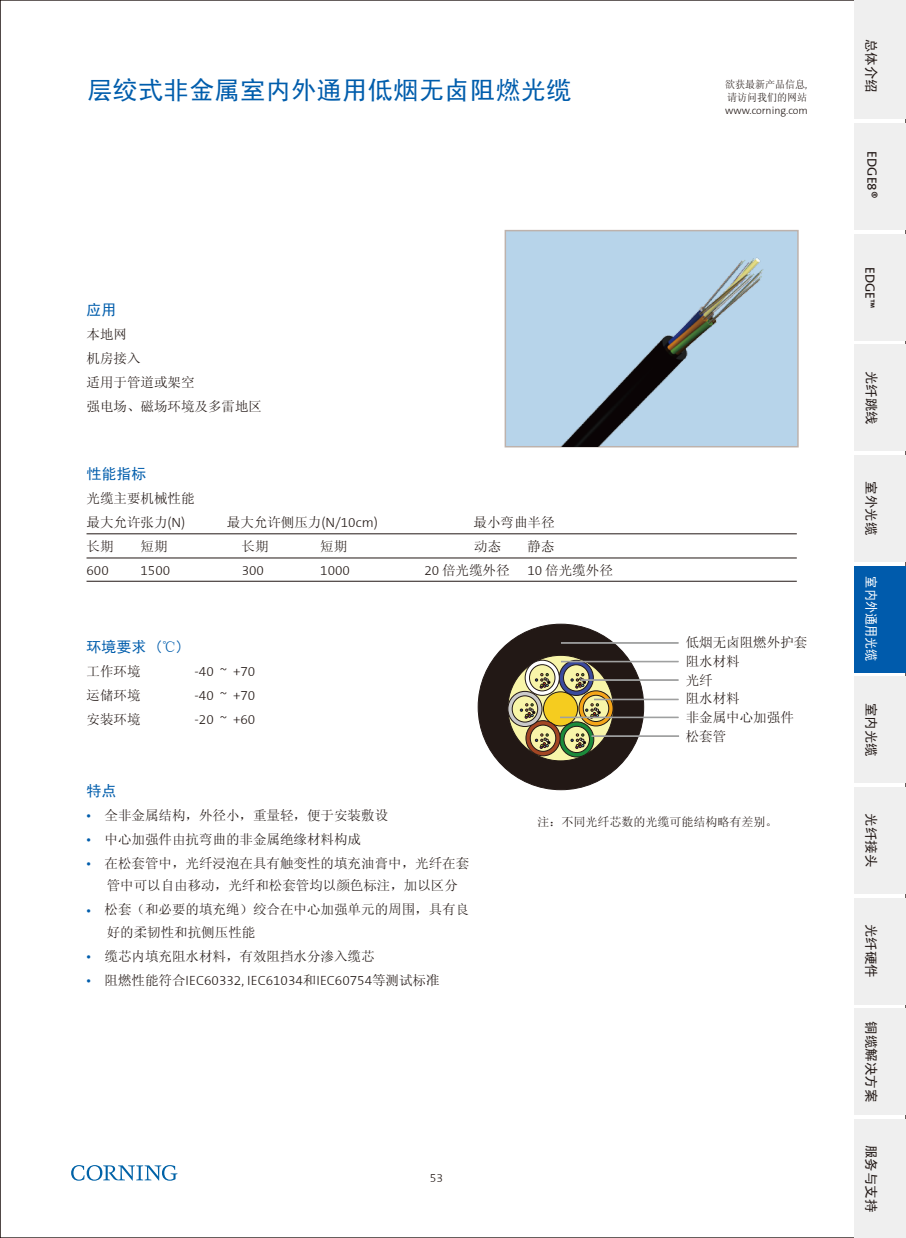
<style>
.page{position:relative;width:906px;height:1238px;background:#fff}
.page>*{position:absolute;margin:0;border:0;box-sizing:border-box;transform-origin:0 0}
.t1{font:25.5px "Sim Hei";color:#005dac}
.t2{font:15px "Sim Hei";color:#005dac}
.t3{font:13.5px/18.8px "Sim Sun";color:#221815}
.t4{font:300 13.5px "Corning Sans";color:#221815}
.t5{font:13.5px "Sim Hei";color:#221815}
.t6{font:13.5px "Corning Sans";color:#221815}
.t7{font:13.5px "Sim Hei";color:#fff;scale:.9 1}
.t8{font:12px "Sim Sun";color:#221815}
.t9{font:300 12px "Corning Sans";color:#221815}
.t10{font:10.5px/13.5px "Sim Sun";color:#221815;scale:.95 1}
.t11{font:300 10.5px "Corning Sans";color:#221815}
.s1{font-family:"Corning Sans";font-weight:300}
.s2{font-family:"Sim Sun";font-weight:400}
.s3{font-family:"Times New Roman";font-size:7.5px;color:#005dac}
.s4{font-family:"Times New Roman";font-weight:400;font-size:7.5px;color:#005dac}
</style>
<div class="page">
<svg style="left:0;top:0;width:1px;height:1237px"></svg>
<svg style="left:71px;top:1165px;width:106px;height:15px"></svg>
<hr style="left:87px;top:533px;width:710px;height:1px;background:#221815">
<hr style="left:87px;top:557px;width:710px;height:1px;background:#221815">
<hr style="left:87px;top:581px;width:710px;height:1px;background:#221815">
<div style="left:504px;top:230px;width:294px;height:217px;background:#b7d4ea;border:2px solid #bdb2ac"></div>
<img style="left:509px;top:257px;width:267px;height:189px">
<div style="left:478px;top:624px;width:165px;height:165px;background:#221815;border-radius:50%"></div>
<svg style="left:508px;top:659px;width:106px;height:98px"></svg>
<hr style="left:561px;top:642px;width:117px;height:1px;background:#9fa0a0">
<hr style="left:561px;top:660px;width:117px;height:2px;background:#9fa0a0">
<hr style="left:581px;top:679px;width:97px;height:1px;background:#9fa0a0">
<hr style="left:594px;top:698px;width:84px;height:2px;background:#9fa0a0">
<hr style="left:560px;top:716px;width:118px;height:2px;background:#9fa0a0">
<hr style="left:591px;top:735px;width:88px;height:2px;background:#9fa0a0">
<div style="left:855px;top:0;width:51px;height:119px;background:#efefef"></div>
<div style="left:855px;top:123px;width:51px;height:107px;background:#efefef"></div>
<div style="left:855px;top:234px;width:51px;height:106px;background:#efefef"></div>
<div style="left:855px;top:344px;width:51px;height:107px;background:#efefef"></div>
<div style="left:855px;top:455px;width:51px;height:106px;background:#efefef"></div>
<div style="left:855px;top:566px;width:51px;height:106px;background:#005bac"></div>
<div style="left:855px;top:676px;width:51px;height:107px;background:#efefef"></div>
<div style="left:855px;top:787px;width:51px;height:106px;background:#efefef"></div>
<div style="left:855px;top:1008px;width:51px;height:106px;background:#efefef"></div>
<div style="left:855px;top:1119px;width:51px;height:118px;background:#efefef"></div>
<div style="left:855px;top:897px;width:51px;height:107px;background:#efefef"></div>
<h1 class="t1" style="left:87px;top:77px;width:486px">层绞式非金属室内外通用低烟无卤阻燃光缆</h1>
<p class="t10" style="left:725px;top:77px;width:88px">欲获最新产品信息<span class="s1">,</span>请访问我们的网站</p>
<p class="t11" style="left:725px;top:104px;width:84px">www.corning.com</p>
<p class="t2" style="left:87px;top:302px;width:31px">应用</p>
<p class="t3" style="left:87px;top:322px;width:177px;line-height:24px">本地网<br>机房接入<br>适用于管道或架空<br>强电场、磁场环境及多雷地区</p>
<p class="t2" style="left:87px;top:466px;width:61px">性能指标</p>
<p class="t3" style="left:87px;top:486px;width:109px;line-height:24px">光缆主要机械性能最大允许张力<span class="s1">(N)</span></p>
<p class="t4" style="left:227px;top:514px;width:152px"><span class="s2">最大允许侧压力</span>(N/10cm)</p>
<p class="t3" style="left:473px;top:513px;width:82px">最小弯曲半径</p>
<p class="t3" style="left:87px;top:537px;width:28px">长期</p>
<p class="t3" style="left:141px;top:537px;width:28px">短期</p>
<p class="t3" style="left:242px;top:537px;width:28px">长期</p>
<p class="t3" style="left:320px;top:537px;width:28px">短期</p>
<p class="t3" style="left:474px;top:537px;width:28px">动态</p>
<p class="t3" style="left:527px;top:537px;width:28px">静态</p>
<p class="t4" style="left:87px;top:562px;width:24px">600</p>
<p class="t4" style="left:141px;top:562px;width:31px">1500</p>
<p class="t4" style="left:242px;top:562px;width:24px">300</p>
<p class="t4" style="left:320px;top:562px;width:31px">1000</p>
<p class="t3" style="left:424px;top:561px;width:87px"><span class="s1">20</span> 倍光缆外径</p>
<p class="t3" style="left:527px;top:561px;width:87px"><span class="s1">10</span> 倍光缆外径</p>
<p class="t2" style="left:87px;top:638px;width:99px">环境要求 (℃)</p>
<p class="t3" style="left:87px;top:661px;width:55px">工作环境</p>
<p class="t4" style="left:195px;top:663px;width:62px">-40 ~ +70</p>
<p class="t3" style="left:87px;top:685px;width:55px">运储环境</p>
<p class="t4" style="left:195px;top:687px;width:62px">-40 ~ +70</p>
<p class="t3" style="left:87px;top:709px;width:55px">安装环境</p>
<p class="t4" style="left:195px;top:711px;width:62px">-20 ~ +60</p>
<p class="t3" style="left:686px;top:633px;width:123px">低烟无卤阻燃外护套阻水材料<br>光纤<br>阻水材料<br>非金属中心加强件松套管</p>
<p class="t2" style="left:87px;top:782px;width:31px">特点</p>
<p class="t3" style="left:87px;top:805px;width:303px"><span class="s3">●</span> 全非金属结构，外径小，重量轻，便于安装敷设</p>
<p class="t3" style="left:87px;top:829px;width:276px"><span class="s3">●</span> 中心加强件由抗弯曲的非金属绝缘材料构成</p>
<p class="t3" style="left:107px;top:851px;width:364px;line-height:22.5px;text-indent:-20px"><span class="s3">●</span> 在松套管中，光纤浸泡在具有触变性的填充油膏中，光纤在套管中可以自由移动，光纤和松套管均以颜色标注，加以区分</p>
<p class="t3" style="left:107px;top:898px;width:364px;line-height:22.5px;text-indent:-20px"><span class="s3">●</span> 松套（和必要的填充绳）绞合在中心加强单元的周围，具有良好的柔韧性和抗侧压性能</p>
<p class="t3" style="left:87px;top:946px;width:290px"><span class="s3">●</span> 缆芯内填充阻水材料，有效阻挡水分渗入缆芯</p>
<p class="t4" style="left:87px;top:972px;width:354px"><span class="s4">●</span> <span class="s2">阻燃性能符合</span>IEC60332, IEC61034<span class="s2">和</span>IEC60754<span class="s2">等测试标准</span></p>
<p class="t8" style="left:537px;top:816px;width:241px">注：不同光纤芯数的光缆可能结构略有差别。</p>
<p class="t9" style="left:430px;top:1171px;width:15px">53</p>
<p class="t5" style="left:878px;top:39px;width:55px;rotate:90deg">总体介绍</p>
<p class="t6" style="left:880px;top:151px;width:48px;rotate:90deg">EDGE8®</p>
<p class="t6" style="left:878px;top:267px;width:43px;rotate:90deg">EDGE™</p>
<p class="t5" style="left:878px;top:370px;width:55px;rotate:90deg">光纤跳线</p>
<p class="t5" style="left:878px;top:481px;width:55px;rotate:90deg">室外光缆</p>
<p class="t7" style="left:878px;top:576px;width:96px;rotate:90deg">室内外通用光缆</p>
<p class="t5" style="left:878px;top:702px;width:55px;rotate:90deg">室内光缆</p>
<p class="t5" style="left:878px;top:813px;width:55px;rotate:90deg">光纤接头</p>
<p class="t5" style="left:878px;top:923px;width:55px;rotate:90deg">光纤硬件</p>
<p class="t5" style="left:878px;top:1020px;width:82px;rotate:90deg">铜缆解决方案</p>
<p class="t5" style="left:878px;top:1144px;width:69px;rotate:90deg">服务与支持</p>
</div>
